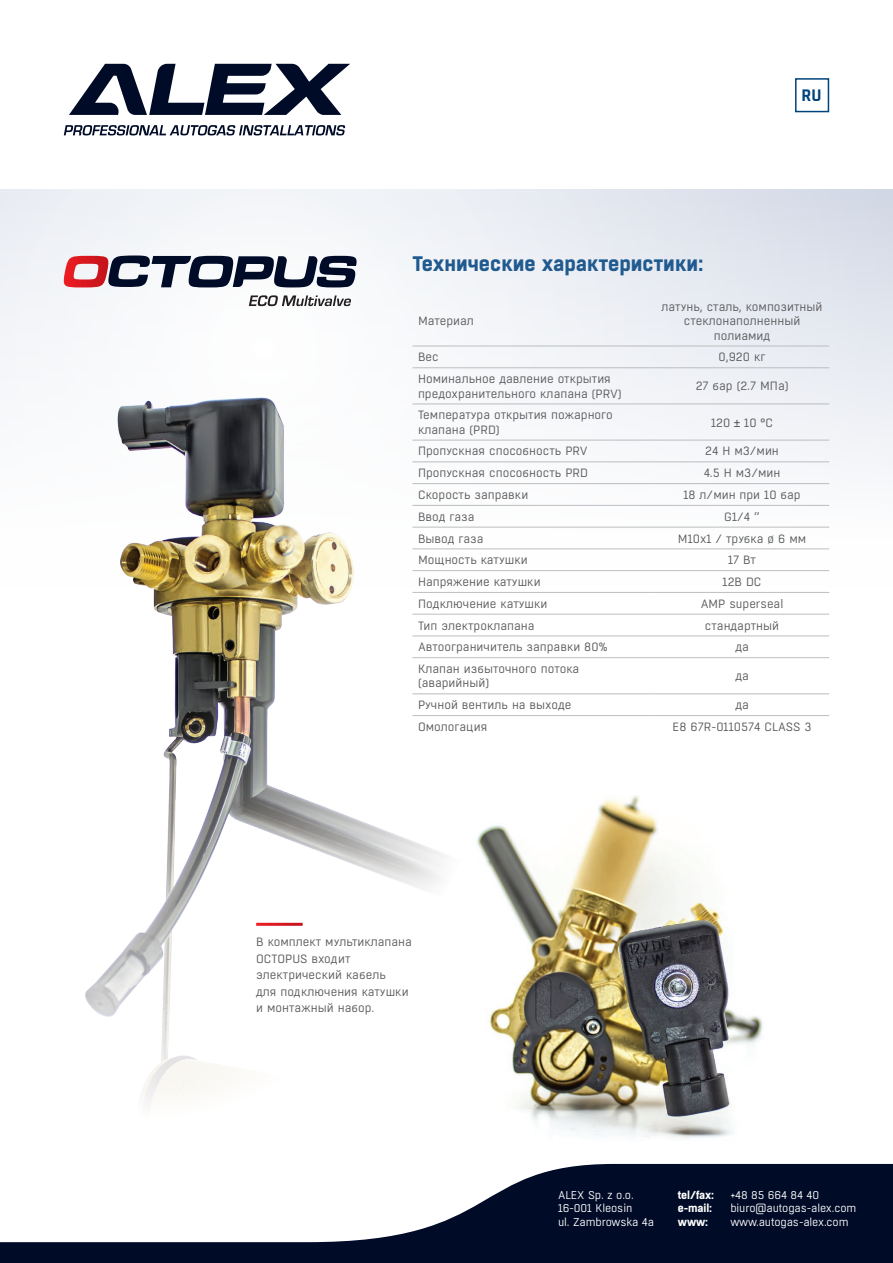
<style>
.page{position:relative;width:893px;height:1263px;background:#fff}
.page>*{position:absolute;margin:0;border:0;box-sizing:border-box;transform-origin:0 0}
.t1{font:700 21px "Boxed";color:#205a8f}
.t2{font:700 18px "Rajdhani";color:#00437b}
.t3{font:12px/14.4px "Boxed";color:#57585a}
.t4{font:11.25px/13.5px "Boxed";letter-spacing:-.01em;color:#fff}
.t5{font:700 11.25px/13.5px "Boxed";letter-spacing:-.01em;color:#fff}
.s1{font-family:"Arial"}
</style>
<div class="page">
<img style="left:566px;top:694px;width:327px;height:470px">
<svg style="left:69px;top:64px;width:281px;height:51px"></svg>
<svg style="left:64px;top:125px;width:281px;height:10px"></svg>
<div style="left:0;top:1164px;width:893px;height:99px;background:#000b27"></div>
<svg style="left:0;top:190px;width:893px;height:382px"></svg>
<hr style="left:412px;top:346px;width:243px;height:1px;background:#bcbdc0">
<hr style="left:655px;top:346px;width:174px;height:1px;background:#bcbdc0">
<hr style="left:412px;top:367px;width:243px;height:1px;background:#bcbdc0">
<hr style="left:655px;top:367px;width:174px;height:1px;background:#bcbdc0">
<hr style="left:412px;top:404px;width:243px;height:1px;background:#bcbdc0">
<hr style="left:655px;top:404px;width:174px;height:1px;background:#bcbdc0">
<hr style="left:412px;top:440px;width:243px;height:1px;background:#bcbdc0">
<hr style="left:655px;top:440px;width:174px;height:1px;background:#bcbdc0">
<hr style="left:412px;top:461px;width:243px;height:1px;background:#bcbdc0">
<hr style="left:655px;top:461px;width:174px;height:1px;background:#bcbdc0">
<hr style="left:412px;top:483px;width:243px;height:1px;background:#bcbdc0">
<hr style="left:655px;top:483px;width:174px;height:1px;background:#bcbdc0">
<hr style="left:412px;top:505px;width:243px;height:1px;background:#bcbdc0">
<hr style="left:655px;top:505px;width:174px;height:1px;background:#bcbdc0">
<hr style="left:412px;top:527px;width:243px;height:1px;background:#bcbdc0">
<hr style="left:655px;top:527px;width:174px;height:1px;background:#bcbdc0">
<hr style="left:412px;top:548px;width:243px;height:1px;background:#bcbdc0">
<hr style="left:655px;top:548px;width:174px;height:1px;background:#bcbdc0">
<hr style="left:412px;top:570px;width:243px;height:1px;background:#bcbdc0">
<hr style="left:655px;top:570px;width:174px;height:1px;background:#bcbdc0">
<hr style="left:412px;top:592px;width:243px;height:1px;background:#bcbdc0">
<hr style="left:655px;top:592px;width:174px;height:1px;background:#bcbdc0">
<hr style="left:412px;top:614px;width:243px;height:1px;background:#bcbdc0">
<hr style="left:655px;top:614px;width:174px;height:1px;background:#bcbdc0">
<hr style="left:412px;top:635px;width:243px;height:1px;background:#bcbdc0">
<hr style="left:655px;top:635px;width:174px;height:1px;background:#bcbdc0">
<hr style="left:412px;top:657px;width:243px;height:1px;background:#bcbdc0">
<hr style="left:655px;top:657px;width:174px;height:1px;background:#bcbdc0">
<hr style="left:412px;top:693px;width:243px;height:1px;background:#bcbdc0">
<hr style="left:655px;top:693px;width:174px;height:1px;background:#bcbdc0">
<hr style="left:412px;top:715px;width:243px;height:1px;background:#bcbdc0">
<hr style="left:655px;top:715px;width:174px;height:1px;background:#bcbdc0">
<img style="left:29px;top:357px;width:537px;height:884px">
<svg style="left:249px;top:295px;width:102px;height:11px"></svg>
<svg style="left:64px;top:255px;width:293px;height:32px"></svg>
<hr style="left:256px;top:923px;width:47px;height:3px;background:#fff">
<div style="left:795px;top:78px;width:34px;height:34px;border:2px solid #00437b"></div>
<h1 class="t1" style="left:412px;top:250px;width:293px">Технические характеристики:</h1>
<h2 class="t2" style="left:801px;top:85px;width:21px">RU</h2>
<p class="t3" style="left:418px;top:314px;width:58px">Материал</p>
<p class="t3" style="left:662px;top:300px;width:162px;text-align:center">латунь, сталь, композитный стеклонаполненный полиамид</p>
<p class="t3" style="left:418px;top:350px;width:22px">Вес</p>
<p class="t3" style="left:719px;top:350px;width:48px">0,920 кг</p>
<p class="t3" style="left:418px;top:372px;width:205px">Номинальное давление открытия предохранительного клапана (PRV)</p>
<p class="t3" style="left:696px;top:379px;width:94px">27 бар (2.7 МПа)</p>
<p class="t3" style="left:418px;top:408px;width:196px">Температура открытия пожарного клапана (PRD)</p>
<p class="t3" style="left:711px;top:415px;width:63px">120 <span class="s1">±</span> 10 °C</p>
<p class="t3" style="left:418px;top:444px;width:171px">Пропускная способность PRV</p>
<p class="t3" style="left:705px;top:444px;width:75px">24 Н м3/мин</p>
<p class="t3" style="left:418px;top:466px;width:172px">Пропускная способность PRD</p>
<p class="t3" style="left:704px;top:466px;width:78px">4.5 Н м3/мин</p>
<p class="t3" style="left:418px;top:488px;width:112px">Скорость заправки</p>
<p class="t3" style="left:683px;top:488px;width:119px">18 л/мин при 10 бар</p>
<p class="t3" style="left:418px;top:510px;width:58px">Ввод газа</p>
<p class="t3" style="left:724px;top:510px;width:37px">G1/4 ‘’</p>
<p class="t3" style="left:418px;top:531px;width:67px">Вывод газа</p>
<p class="t3" style="left:678px;top:531px;width:130px">М10x1 / трубка ø 6 мм</p>
<p class="t3" style="left:418px;top:553px;width:111px">Мощность катушки</p>
<p class="t3" style="left:728px;top:553px;width:30px">17 Вт</p>
<p class="t3" style="left:418px;top:575px;width:124px">Напряжение катушки</p>
<p class="t3" style="left:723px;top:575px;width:40px">12В DC</p>
<p class="t3" style="left:418px;top:597px;width:131px">Подключение катушки</p>
<p class="t3" style="left:701px;top:597px;width:84px">AMP superseal</p>
<p class="t3" style="left:418px;top:618px;width:118px">Тип электроклапана</p>
<p class="t3" style="left:705px;top:618px;width:76px">стандартный</p>
<p class="t3" style="left:418px;top:640px;width:191px">Автоограничитель заправки 80%</p>
<p class="t3" style="left:735px;top:640px;width:15px">да</p>
<p class="t3" style="left:418px;top:662px;width:163px">Клапан избыточного потока (аварийный)</p>
<p class="t3" style="left:735px;top:669px;width:15px">да</p>
<p class="t3" style="left:418px;top:698px;width:155px">Ручной вентиль на выходе</p>
<p class="t3" style="left:735px;top:698px;width:15px">да</p>
<p class="t3" style="left:418px;top:720px;width:71px">Омологация</p>
<p class="t3" style="left:672px;top:720px;width:140px">E8 67R-0110574 CLASS 3</p>
<p class="t3" style="left:256px;top:934px;width:157px;line-height:16.5px">В комплект мультиклапана<br>OCTOPUS входит электрический кабель<br>для подключения катушки и монтажный набор.</p>
<p class="t4" style="left:558px;top:1188px;width:97px">ALEX Sp. z o.o.<br>16-001 Kleosin<br>ul. Zambrowska 4a</p>
<p class="t5" style="left:678px;top:1188px;width:38px">tel/fax: e-mail: www:</p>
<p class="t4" style="left:730px;top:1188px;width:127px">+48 85 664 84 40 biuro@autogas-alex.com www.autogas-alex.com</p>
</div>
